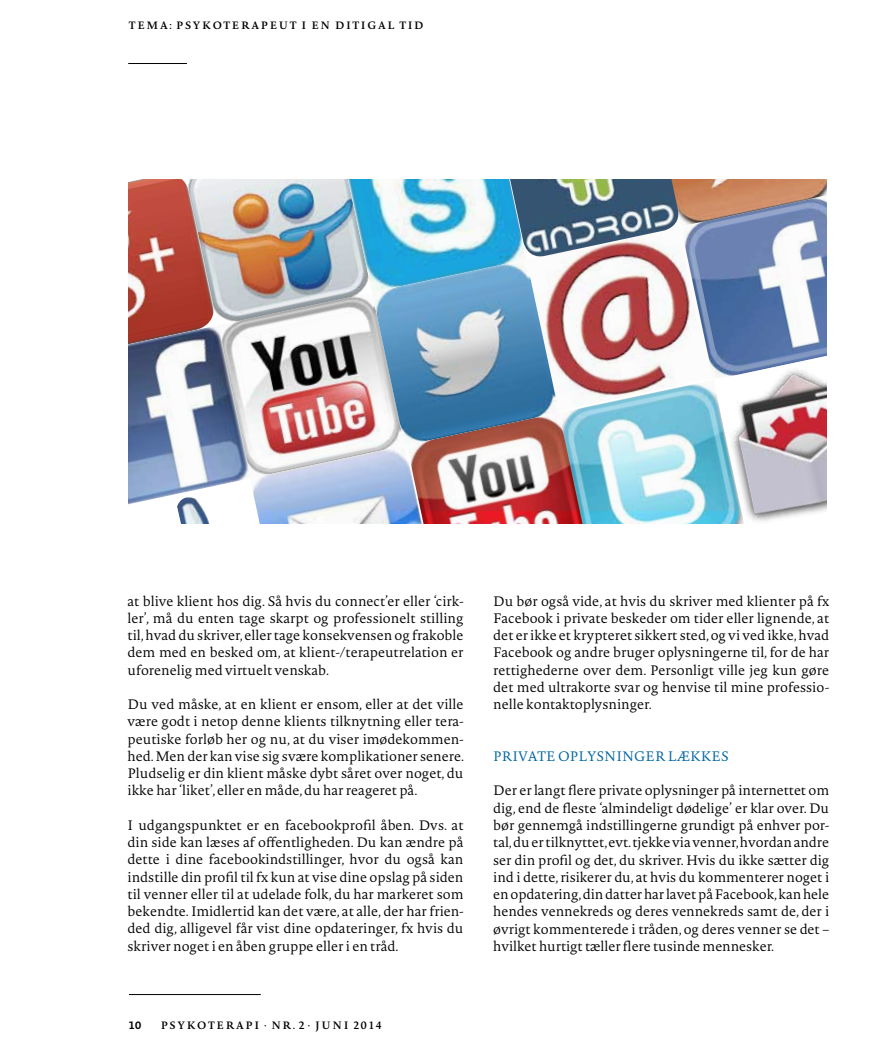
<style>
.page{position:relative;width:893px;height:1063px;background:#fff}
.page>*{position:absolute;margin:0;border:0;box-sizing:border-box;transform-origin:0 0}
.t1{font:300 13.5px/17.2px "Novel Pro";color:#000;text-align:justify}
.t2{font:300 13.5px "Novel Pro";color:#00659f}
.t3{font:600 10.5px "Novel Pro";letter-spacing:.15em;color:#000}
.t4{font:700 10.5px "Novel Sans Pro";color:#000}
</style>
<div class="page">
<hr style="left:128px;top:63px;width:59px;height:1px;background:#000">
<hr style="left:129px;top:994px;width:132px;height:1px;background:#000">
<img style="left:438px;top:511px;width:121px;height:13px">
<img style="left:260px;top:511px;width:178px;height:13px">
<img style="left:559px;top:511px;width:154px;height:13px">
<img style="left:713px;top:511px;width:109px;height:13px">
<img style="left:178px;top:511px;width:82px;height:13px">
<img style="left:128px;top:179px;width:699px;height:332px">
<p class="t3" style="left:129px;top:18px;width:296px">TEMA: PSYKOTE RAPE UT I EN DITIGAL TID</p>
<p class="t1" style="left:128px;top:592px;width:337px">at blive klient hos dig. Så hvis du connect’er eller ‘cirk&shy;ler’, må du enten tage skarpt og professionelt stilling til, hvad du skriver, eller tage konsekvensen og frakoble dem med en besked om, at klient-/terapeutrelation er uforenelig med virtuelt venskab.</p>
<p class="t1" style="left:128px;top:695px;width:338px">Du ved måske, at en klient er ensom, eller at det ville være godt i netop denne klients tilknytning eller tera&shy;peutiske forløb her og nu, at du viser imødekommen&shy;hed. Men der kan vise sig svære komplikationer senere.<br>Pludselig er din klient måske dybt såret over noget, du ikke har ‘liket’, eller en måde, du har reageret på.</p>
<p class="t1" style="left:128px;top:816px;width:337px">I udgangspunktet er en facebookprofil åben. Dvs. at din side kan læses af offentligheden. Du kan ændre på dette i dine facebookindstillinger, hvor du også kan indstille din profil til fx kun at vise dine opslag på siden til venner eller til at udelade folk, du har markeret som bekendte. Imidlertid kan det være, at alle, der har frien&shy;ded dig, alligevel får vist dine opdateringer, fx hvis du skriver noget i en åben gruppe eller i en tråd.</p>
<p class="t4" style="left:129px;top:1018px;width:14px">10</p>
<p class="t3" style="left:161px;top:1017px;width:10px">PSYKOTERAPI</p>
<p class="t3" style="left:264px;top:1017px;width:68px">· NR . 2 · JUNI</p>
<p class="t3" style="left:353px;top:1017px;width:30px">2014</p>
<p class="t1" style="left:493px;top:592px;width:337px">Du bør også vide, at hvis du skriver med klienter på fx Facebook i private beskeder om tider eller lignende, at det er ikke et krypteret sikkert sted, og vi ved ikke, hvad Facebook og andre bruger oplysningerne til, for de har rettighederne over dem. Personligt ville jeg kun gøre det med ultrakorte svar og henvise til mine professio&shy;nelle kontaktoplysninger.</p>
<p class="t2" style="left:493px;top:746px;width:237px">PRIVATE OPLYSNINGER LÆKKES</p>
<p class="t1" style="left:493px;top:782px;width:337px">Der er langt flere private oplysninger på internettet om dig, end de fleste ‘almindeligt dødelige’ er klar over. Du bør gennemgå indstillingerne grundigt på enhver por&shy;tal, du er tilknyttet, evt. tjekke via venner, hvordan andre ser din profil og det, du skriver. Hvis du ikke sætter dig ind i dette, risikerer du, at hvis du kommenterer noget i en opdatering, din datter har lavet på Facebook, kan hele hendes vennekreds og deres vennekreds samt de, der i øvrigt kommenterede i tråden, og deres venner se det – hvilket hurtigt tæller flere tusinde mennesker.</p>
</div>
